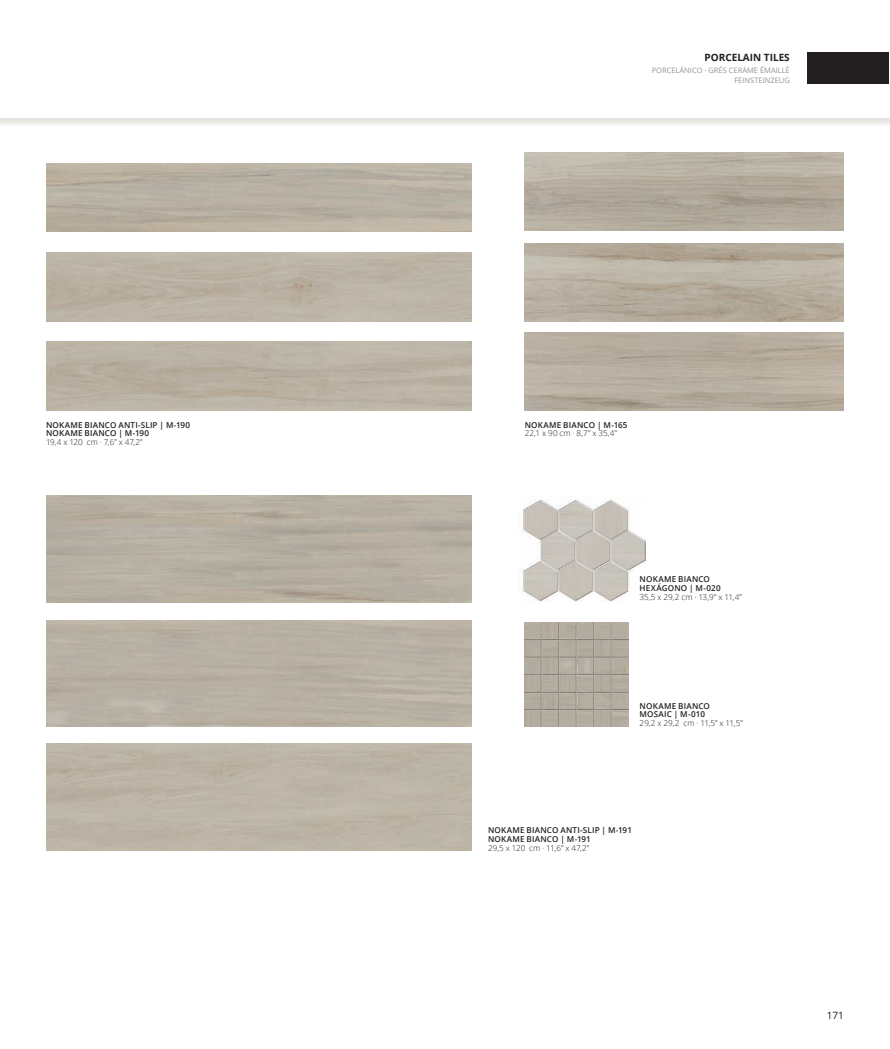
<style>
.page{position:relative;width:890px;height:1049px;background:#fff}
.page>*{position:absolute;margin:0;border:0;box-sizing:border-box;transform-origin:0 0}
.t1{font:700 10px "Open Sans";color:#231f20}
.t2{font:10px "Open Sans";color:#231f20}
.t3{font:600 8.12px/8.8px "Open Sans";letter-spacing:.015em;color:#231f20}
.t4{font:300 8.12px "Open Sans";color:#231f20}
.t5{font:7.5px/10px "Open Sans";color:#939598;text-align:right}
</style>
<div class="page">
<svg style="left:0;top:119px;width:889px;height:6px"></svg>
<div style="left:807px;top:52px;width:81px;height:31px;background:#231f20"></div>
<img style="left:521px;top:499px;width:124px;height:102px">
<img style="left:524px;top:623px;width:104px;height:103px">
<img style="left:524px;top:243px;width:319px;height:78px">
<p class="t3" style="left:46px;top:420px;width:146px">NOKAME BIANCO ANTI-SLIP | M-190<br>NOKAME BIANCO | M-190</p>
<p class="t4" style="left:46px;top:436px;width:98px">19,4 x 120 cm · 7,6” x 47,2”</p>
<p class="t1" style="left:704px;top:50px;width:87px">PORCELAIN TILES</p>
<p class="t5" style="left:651px;top:65px;width:139px">PORCELÁNICO · GRÉS CERÀME ÉMAILLÉ<br>FEINSTEINZEUG</p>
<p class="t3" style="left:524px;top:420px;width:104px">NOKAME BIANCO | M-165</p>
<p class="t4" style="left:524px;top:428px;width:94px">22,1 x 90 cm · 8,7” x 35,4”</p>
<p class="t3" style="left:639px;top:574px;width:82px">NOKAME BIANCO<br>HEXÁGONO | M-020</p>
<p class="t4" style="left:639px;top:591px;width:104px">35,5 x 29,2 cm · 13,9” x 11,4”</p>
<p class="t3" style="left:639px;top:701px;width:72px">NOKAME BIANCO<br>MOSAIC | M-010</p>
<p class="t4" style="left:639px;top:717px;width:105px">29,2 x 29,2 cm · 11,5” x 11,5”</p>
<p class="t3" style="left:488px;top:825px;width:145px">NOKAME BIANCO ANTI-SLIP | M-191<br>NOKAME BIANCO | M-191</p>
<p class="t4" style="left:488px;top:842px;width:103px">29,5 x 120 cm · 11,6” x 47,2”</p>
<p class="t2" style="left:826px;top:1009px;width:19px">171</p>
</div>
